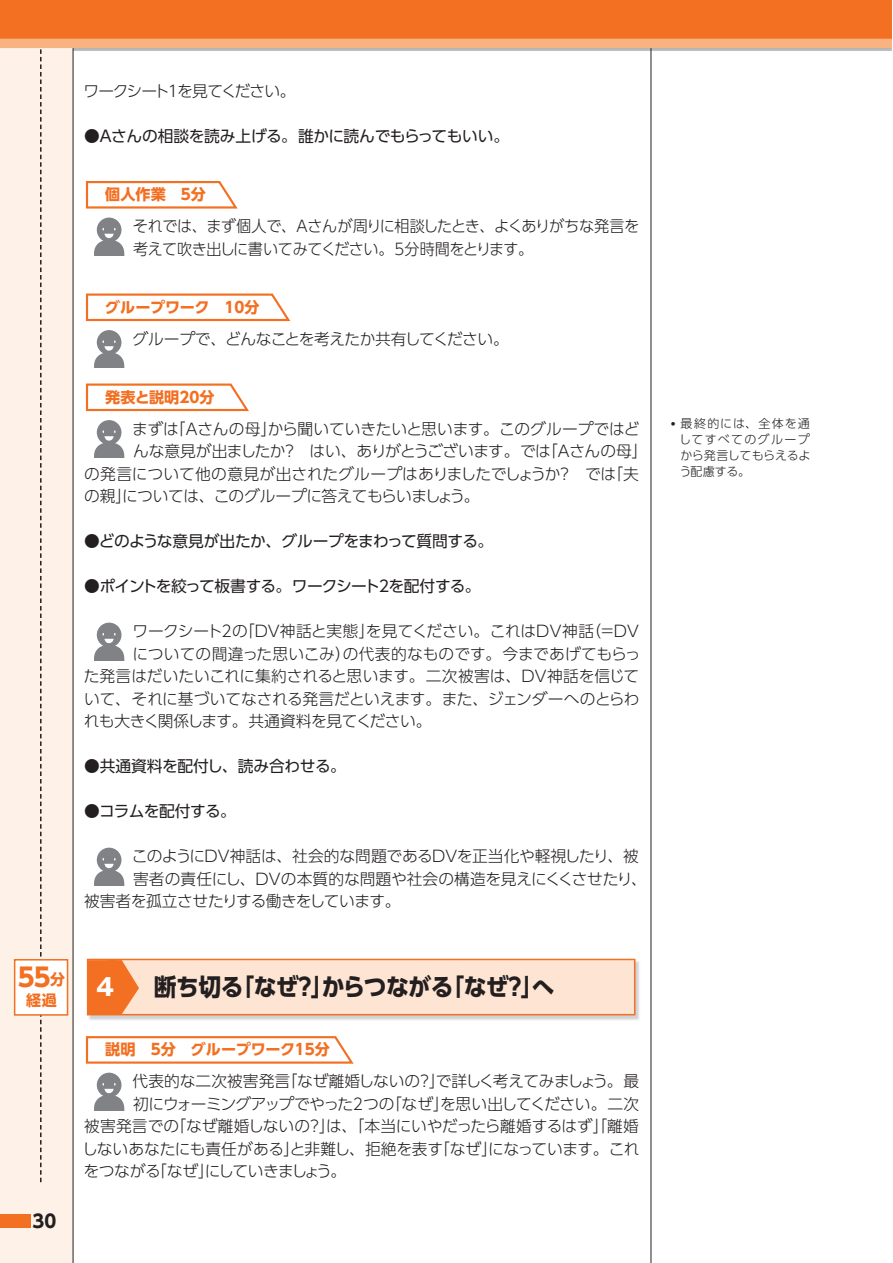
<style>
.page{position:relative;width:893px;height:1263px;background:#fff}
.page>*{position:absolute;margin:0;border:0;box-sizing:border-box;transform-origin:0 0}
.t1{font:700 25.5px "UD Shin Go Pro";color:#f36f21}
.t2{font:700 24px "UD Shin Go Pro";letter-spacing:-.025em;color:#231f20;scale:.95 1}
.t3{font:700 24px "Gothic MB101 Pro";color:#fff}
.t4{font:700 18px "UD Shin Go Pro";color:#231f20}
.t5{font:300 15.75px "UD Shin Go Pro";letter-spacing:-.02em;color:#231f20}
.t6{font:15.75px "UD Shin Go Pro";letter-spacing:-.03em;color:#231f20}
.t7{font:300 15.75px/22.5px "UD Shin Go Pro";letter-spacing:-.02em;color:#231f20;scale:.96 1}
.t8{font:300 15.75px "UD Shin Go Pro";color:#231f20}
.t9{font:300 15.75px "UD Shin Go Pro";letter-spacing:.005em;color:#231f20}
.t10{font:300 15.75px "UD Shin Go Pro";letter-spacing:-.04em;color:#231f20}
.t11{font:15.75px "UD Shin Go Pro";letter-spacing:-.01em;color:#231f20}
.t12{font:300 15.75px "UD Shin Go Pro";letter-spacing:-.085em;color:#231f20}
.t13{font:15.75px "UD Shin Go Pro";letter-spacing:-.05em;color:#231f20}
.t14{font:700 15.15px "UD Shin Go Pro";color:#f36f21}
.t15{font:700 15px "UD Shin Go Pro";color:#f36f21}
.t16{font:300 12px/15.8px "UD Shin Go Pro";letter-spacing:.055em;color:#231f20;text-align:justify}
.s1{font-size:15px}
.s2{color:#fff}
.s3{font-family:"Shin Go Pro";font-size:15.75px}
</style>
<div class="page">
<div style="left:0;top:48px;width:73px;height:1215px;background:#fef1e7"></div>
<svg style="left:0;top:0;width:892px;height:51px;background:#f17f3b"></svg>
<hr style="left:73px;top:48px;width:1px;height:1215px;background:#231f20">
<hr style="left:651px;top:48px;width:1px;height:1215px;background:#231f20">
<div style="left:0;top:1214px;width:30px;height:14px;background:#f36f21"></div>
<svg style="left:40px;top:49px;width:2px;height:1133px"></svg>
<svg style="left:85px;top:181px;width:153px;height:28px"></svg>
<div style="left:97px;top:218px;width:24px;height:24px;background:#808285;border-radius:50%"></div>
<svg style="left:94px;top:228px;width:30px;height:27px"></svg>
<svg style="left:85px;top:293px;width:206px;height:29px"></svg>
<div style="left:97px;top:330px;width:24px;height:25px;background:#808285;border-radius:50%"></div>
<svg style="left:94px;top:340px;width:30px;height:28px"></svg>
<svg style="left:85px;top:383px;width:164px;height:29px"></svg>
<div style="left:97px;top:420px;width:24px;height:25px;background:#808285;border-radius:50%"></div>
<svg style="left:94px;top:430px;width:30px;height:28px"></svg>
<div style="left:97px;top:623px;width:24px;height:24px;background:#808285;border-radius:50%"></div>
<svg style="left:94px;top:633px;width:30px;height:27px"></svg>
<div style="left:97px;top:848px;width:24px;height:24px;background:#808285;border-radius:50%"></div>
<svg style="left:94px;top:858px;width:30px;height:27px"></svg>
<div style="left:14px;top:959px;width:54px;height:57px;background:#fff;border:2px solid #f36f21"></div>
<img style="left:88px;top:959px;width:551px;height:61px">
<div style="left:87px;top:959px;width:548px;height:56px;background:#fee5d3;border:2px solid #f36f21"></div>
<svg style="left:87px;top:960px;width:52px;height:54px;background:#f4823e"></svg>
<svg style="left:85px;top:1036px;width:269px;height:28px"></svg>
<div style="left:97px;top:1073px;width:24px;height:24px;background:#808285;border-radius:50%"></div>
<svg style="left:94px;top:1083px;width:30px;height:27px"></svg>
<p class="t12" style="left:83px;top:78px;width:214px">ワークシート１を見てください。</p>
<p class="t6" style="left:84px;top:123px;width:427px">●Ａさんの相談を読み上げる。誰かに読んでもらってもいい。</p>
<p class="t14" style="left:105px;top:182px;width:102px">個人作業　5分</p>
<p class="t7" style="left:133px;top:214px;width:529px">それでは、まず個人で、Ａさんが周りに相談したとき、よくありがちな発言を考えて吹き出しに書いてみてください。5分時間をとります。</p>
<p class="t14" style="left:105px;top:294px;width:156px">グループワーク　10分</p>
<p class="t5" style="left:132px;top:326px;width:378px">グループで、どんなことを考えたか共有してください。</p>
<p class="t14" style="left:105px;top:384px;width:111px">発表と説明20分</p>
<p class="t5" style="left:132px;top:416px;width:509px">まずは「Ａさんの母」から聞いていきたいと思います。このグループではど</p>
<p class="t5" style="left:133px;top:438px;width:516px">んな意見が出ましたか？　はい、ありがとうございます。では「Ａさんの母」</p>
<p class="t8" style="left:84px;top:461px;width:556px">の発言について他の意見が出されたグループはありましたでしょうか？　では「夫</p>
<p class="t5" style="left:84px;top:483px;width:397px">の親」については、このグループに答えてもらいましょう。</p>
<p class="t6" style="left:84px;top:528px;width:411px">● どのような意見が出たか、グループをまわって質問する。</p>
<p class="t6" style="left:84px;top:573px;width:398px">● ポイントを絞って板書する。ワークシート2を配付する。</p>
<p class="t5" style="left:132px;top:618px;width:510px">ワークシート２の「DV神話と実態」を見てください。これはＤＶ神話（＝ＤＶ</p>
<p class="t9" style="left:133px;top:641px;width:510px">についての間違った思いこみ）の代表的なものです。今まであげてもらっ</p>
<p class="t5" style="left:84px;top:663px;width:557px">た発言はだいたいこれに集約されると思います。二次被害は、ＤＶ神話を信じて</p>
<p class="t5" style="left:84px;top:686px;width:557px">いて、それに基づいてなされる発言だといえます。また、ジェンダーへのとらわ</p>
<p class="t5" style="left:84px;top:708px;width:349px">れも大きく関係します。共通資料を見てください。</p>
<p class="t11" style="left:84px;top:753px;width:263px">● 共通資料を配付し、読み合わせる。</p>
<p class="t13" style="left:84px;top:798px;width:153px">● コラムを配付する。</p>
<p class="t5" style="left:132px;top:843px;width:509px">このようにＤＶ神話は、社会的な問題であるＤＶを正当化や軽視したり、被</p>
<p class="t5" style="left:133px;top:866px;width:515px">害者の責任にし、ＤＶの本質的な問題や社会の構造を見えにくくさせたり、</p>
<p class="t5" style="left:84px;top:888px;width:318px">被害者を孤立させたりする働きをしています。</p>
<h1 class="t1" style="left:18px;top:957px;width:49px">55<span class="s1">分</span></h1>
<p class="t15" style="left:26px;top:988px;width:32px">経過</p>
<p class="t4" style="left:33px;top:1206px;width:25px">30</p>
<h2 class="t2" style="left:84px;top:967px;width:497px"><span class="s2">　　　</span>断ち切る「なぜ？」からつながる「なぜ？」へ</h2>
<h2 class="t3" style="left:96px;top:967px;width:20px">4</h2>
<p class="t14" style="left:105px;top:1037px;width:226px">説明　5分　グループワーク15分</p>
<p class="t5" style="left:133px;top:1068px;width:508px">代表的な二次被害発言「なぜ離婚しないの？」で詳しく考えてみましょう。最</p>
<p class="t5" style="left:133px;top:1091px;width:508px">初にウォーミングアップでやった2つの「なぜ」を思い出してください。二次</p>
<p class="t5" style="left:84px;top:1113px;width:556px">被害発言での「なぜ離婚しないの？」は、「本当にいやだったら離婚するはず」「離婚</p>
<p class="t5" style="left:82px;top:1136px;width:559px">しないあなたにも責任がある」と非難し、拒絶を表す「なぜ」になっています。これ</p>
<p class="t10" style="left:84px;top:1158px;width:264px">をつながる「なぜ」にしていきましょう。</p>
<p class="t16" style="left:679px;top:415px;width:133px;text-indent:-9px"><span class="s3">•</span> 最終的には、全体を通してすべてのグループから発言してもらえるよう配慮する。</p>
</div>
